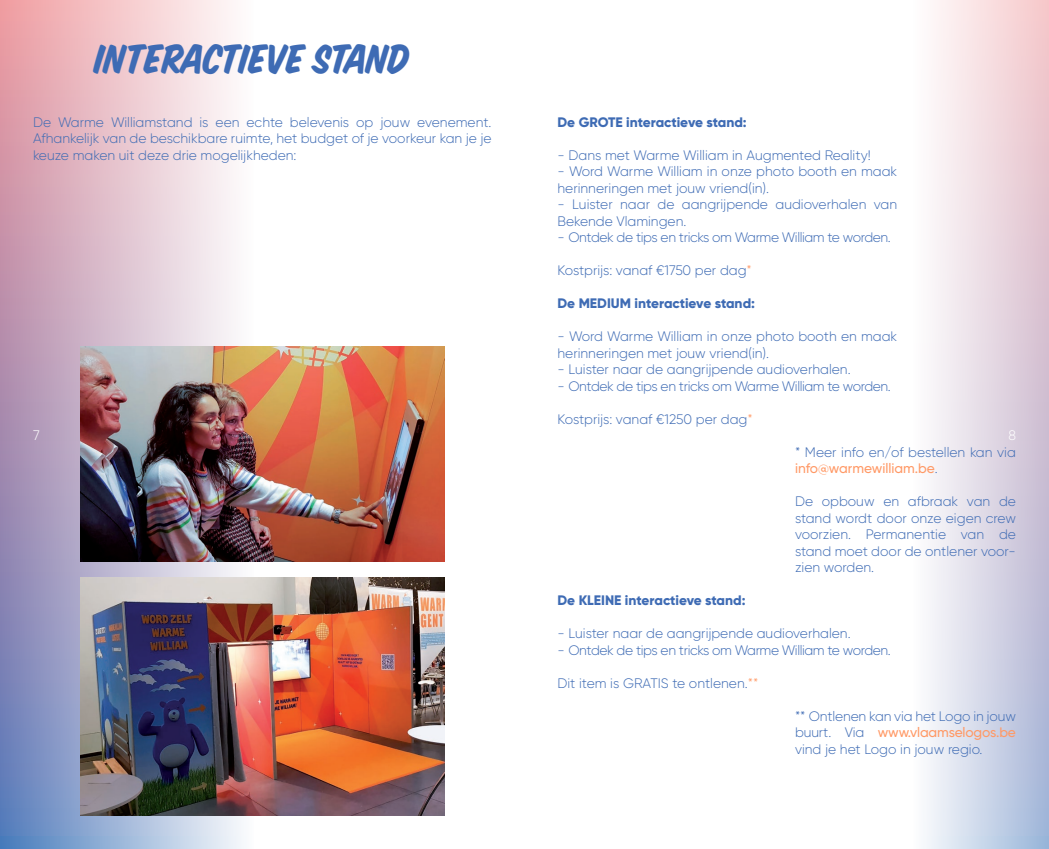
<style>
.page{position:relative;width:1049px;height:849px;background:#fff}
.page>*{position:absolute;margin:0;border:0;box-sizing:border-box;transform-origin:0 0}
.t1{font:45px "House Slant";letter-spacing:-.005em;color:#3e6bb4}
.t2{font:300 13.75px/16.5px "Gilroy";color:#3e6bb4}
.t3{font:300 13.75px "Gilroy";letter-spacing:-.03em;color:#3e6bb4}
.t4{font:800 13.75px "Gilroy";color:#3e6bb4}
.t5{font:300 13.75px "Gilroy";color:#fff}
.s1{color:#f96}
.s2{font-weight:500;color:#f96}
</style>
<div class="page">
<svg style="left:0;top:0;width:254px;height:848px;background:#cdb9cc"></svg>
<svg style="left:926px;top:0;width:123px;height:848px"></svg>
<img style="left:80px;top:578px;width:364px;height:237px">
<img style="left:80px;top:347px;width:364px;height:214px">
<p class="t1" style="left:95px;top:31px;width:316px">INTERACTIEVE STAND</p>
<p class="t2" style="left:33px;top:113px;width:460px;text-align:justify">De Warme Williamstand is een echte belevenis op jouw evenement.<br>Afhankelijk van de beschikbare ruimte, het budget of je voorkeur kan je je keuze maken uit deze drie mogelijkheden:</p>
<p class="t4" style="left:557px;top:113px;width:191px">De GROTE interactieve stand:</p>
<p class="t2" style="left:557px;top:146px;width:315px">- Dans met Warme William in Augmented Reality!</p>
<p class="t2" style="left:557px;top:163px;width:341px">- Word Warme William in onze photo booth en maak herinneringen met jouw vriend(in).</p>
<p class="t2" style="left:557px;top:196px;width:341px">- Luister naar de aangrijpende audioverhalen van<br>Bekende Vlamingen.</p>
<p class="t3" style="left:557px;top:229px;width:335px">- Ontdek de tips en tricks om Warme William te worden.</p>
<p class="t2" style="left:557px;top:262px;width:196px">Kostprijs: vanaf €1750 per dag<span class="s1">*</span></p>
<p class="t4" style="left:557px;top:295px;width:199px">De MEDIUM interactieve stand:</p>
<p class="t2" style="left:557px;top:328px;width:341px">- Word Warme William in onze photo booth en maak herinneringen met jouw vriend(in).</p>
<p class="t2" style="left:557px;top:361px;width:295px">- Luister naar de aangrijpende audioverhalen.</p>
<p class="t3" style="left:557px;top:377px;width:335px">- Ontdek de tips en tricks om Warme William te worden.</p>
<p class="t2" style="left:557px;top:410px;width:197px">Kostprijs: vanaf €1250 per dag<span class="s1">*</span></p>
<p class="t2" style="left:795px;top:443px;width:222px">* Meer info en/of bestellen kan via <span class="s2">info@warmewilliam.be</span>.</p>
<p class="t2" style="left:795px;top:493px;width:222px;text-align:justify">De opbouw en afbraak van de stand wordt door onze eigen crew voorzien. Permanentie van de stand moet door de ontlener voor&shy;zien worden.</p>
<p class="t5" style="left:33px;top:427px;width:8px">7</p>
<p class="t5" style="left:1008px;top:427px;width:9px">8</p>
<p class="t4" style="left:557px;top:592px;width:190px">De KLEINE interactieve stand:</p>
<p class="t2" style="left:557px;top:625px;width:295px">- Luister naar de aangrijpende audioverhalen.</p>
<p class="t3" style="left:557px;top:641px;width:335px">- Ontdek de tips en tricks om Warme William te worden.</p>
<p class="t2" style="left:557px;top:674px;width:202px">Dit item is GRATIS te ontlenen.<span class="s1">**</span></p>
<p class="t2" style="left:795px;top:707px;width:222px;text-align:justify">** Ontlenen kan via het Logo in jouw buurt. Via <span class="s2">www.vlaamselogos.be </span>vind je het Logo in jouw regio.</p>
</div>
